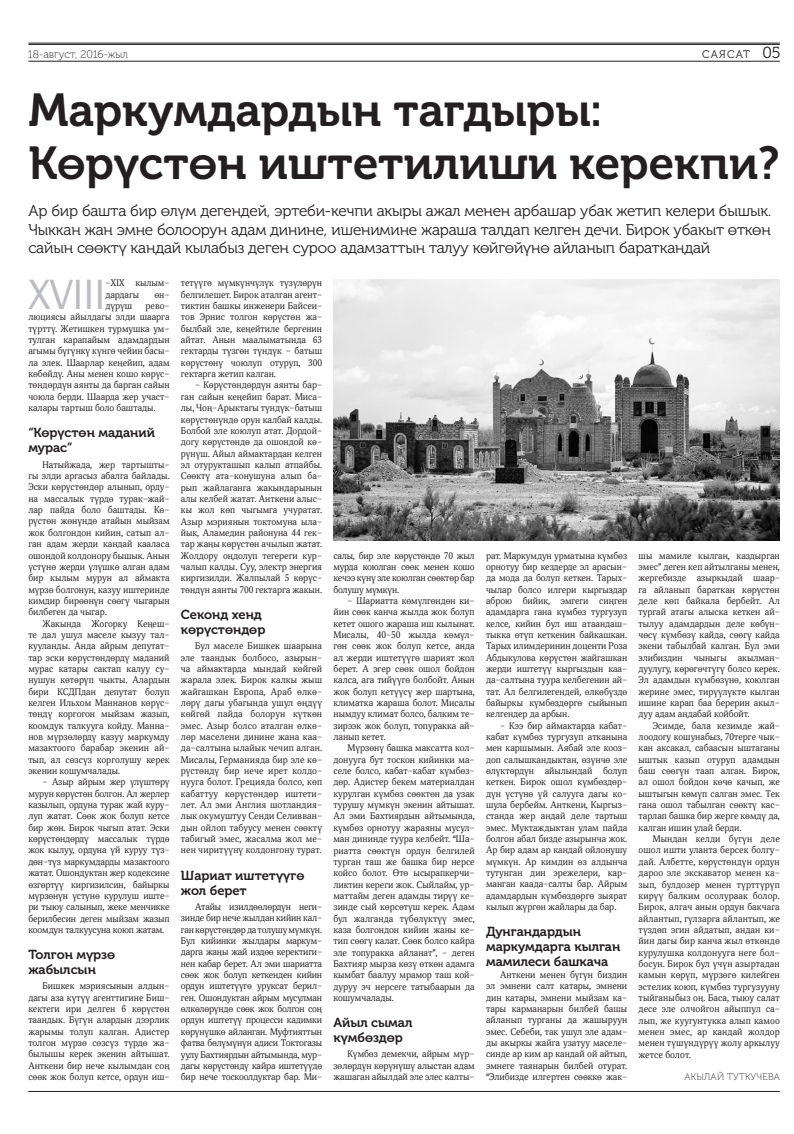
<style>
.page{position:relative;width:794px;height:1134px;background:#fff}
.page>*{position:absolute;margin:0;border:0;box-sizing:border-box;transform-origin:0 0}
.t1{font:46px/53px "Museo Cyrillic 700";color:#231f20}
.t2{font:42.4px "Rotis Semi Sans W1 G";color:#bcbdc0}
.t3{font:15.5px/18.6px "Museo Cyrillic 300";letter-spacing:-.01em;color:#231f20;text-align:justify}
.t4{font:13px/15px "Museo Cyrillic 700";color:#231f20}
.t5{font:11px "Museo Cyrillic 100";color:#231f20}
.t6{font:11px "Museo Cyrillic 300";letter-spacing:.095em;color:#231f20}
.t7{font:9.5px/11.3px "Selina Otech";color:#231f20;text-align:justify}
.t8{font:9.5px "Museo Cyrillic 100";letter-spacing:.025em;color:#231f20}
.s1{font-size:16px}
</style>
<div class="page">
<hr style="left:28px;top:43px;width:752px;height:1px;background:#231f20">
<hr style="left:28px;top:44px;width:752px;height:1px;background:#231f20">
<hr style="left:28px;top:61px;width:752px;height:1px;background:#231f20">
<hr style="left:28px;top:1091px;width:752px;height:1px;background:#231f20">
<img style="left:333px;top:279px;width:446px;height:261px">
<p class="t5" style="left:28px;top:49px;width:101px">18-август, 2016-жыл</p>
<p class="t6" style="left:702px;top:49px;width:80px">САЯСАТ <span class="s1">05</span></p>
<h1 class="t1" style="left:28px;top:84px;width:753px">Маркумдардын тагдыры:<br>Көрүстөн иштетилиши керекпи?</h1>
<p class="t3" style="left:28px;top:202px;width:744px">Ар бир башта бир өлүм дегендей, эртеби-кечпи акыры ажал менен арбашар убак жетип келери бышык.<br>Чыккан жан эмне болоорун адам динине, ишенимине жараша талдап келген дечи. Бирок убакыт өткөн сайын сөөктү кандай кылабыз деген суроо адамзаттын талуу көйгөйүнө айланып бараткандай</p>
<h2 class="t2" style="left:28px;top:270px;width:79px">XVIII</h2>
<p class="t7" style="left:105px;top:278px;width:66px">-XIX кылым&shy;дардагы</p>
<p class="t7" style="left:154px;top:289px;width:17px">өн-</p>
<p class="t7" style="left:28px;top:300px;width:143px;text-indent:117px">рево&shy;люциясы айылдагы элди шаарга түрттү. Жетишкен турмушка ум&shy;тулган карапайым адамдардын агымы бүгүнкү күнгө чейин басы&shy;ла элек. Шаарлар кеңейип, адам көбөйдү. Аны менен кошо көрүс&shy;төндөрдүн аянты да барган сайын чоюла берди. Шаарда жер участ&shy;калары тартыш боло баштады.</p>
<h3 class="t4" style="left:28px;top:426px;width:128px">“Көрүстөн маданий мурас”</h3>
<p class="t7" style="left:28px;top:459px;width:143px;text-indent:14px">Натыйжада, жер тартышты&shy;гы элди аргасыз абалга байлады.<br>Эски көрүстөндөр алынып, орду&shy;на массалык түрдө турак-жай&shy;лар пайда боло баштады. Кө&shy;рүстөн жөнүндө атайын мыйзам жок болгондон кийин, сатып ал&shy;ган адам жерди кандай кааласа ошондой колдонору бышык. Анын үстүнө жерди үлүшкө алган адам бир кылым мурун ал аймакта мүрзө болгонун, казуу иштеринде кимдир бирөөнүн сөөгү чыгарын билбеген да чыгар.</p>
<p class="t7" style="left:28px;top:618px;width:143px;text-indent:14px">Жакында Жогорку Кеңеш&shy;те дал ушул маселе кызуу тал&shy;кууланды. Анда айрым депутат&shy;тар эски көрүстөндөрдү маданий мурас катары сактап калуу су&shy;нушун көтөрүп чыкты. Алардын бири КСДПдан депутат болуп келген Ильхом Маннанов көрүс&shy;төндү коргогон мыйзам жазып, коомдук талкууга койду. Манна&shy;нов мүрзөлөрдү казуу маркумду мазактоого барабар экенин ай&shy;тып, ал сөзсүз корголушу керек экенин кошумчалады.</p>
<p class="t7" style="left:28px;top:777px;width:143px;text-indent:14px">- Азыр айрым жер үлүштөрү мурун көрүстөн болгон. Ал жерлер казылып, ордуна турак жай куру&shy;луп жатат. Сөөк жок болуп кетсе бир жөн. Бирок чыгып атат. Эски көрүстөндөрдү массалык түрдө жок кылуу, ордуна үй куруу түз&shy;дөн-түз маркумдарды мазактоого жатат. Ошондуктан жер кодексине өзгөртүү киргизилсин, байыркы мүрзөнүн үстүнө курулуш иште&shy;ри тыюу салынып, жеке менчикке берилбесин деген мыйзам жазып коомдун талкуусуна коюп жатам.</p>
<h3 class="t4" style="left:28px;top:947px;width:88px">Толгон мүрзө жабылсын</h3>
<p class="t7" style="left:28px;top:981px;width:143px;text-indent:14px">Бишкек мэриясынын алдын&shy;дагы аза күтүү агенттигине Биш&shy;кектеги ири делген 6 көрүстөн таандык. Бүгүн алардын дээрлик жарымы толуп калган. Адистер толгон мүрзө сөзсүз түрдө жа&shy;былышы керек экенин айтышат.<br>Анткени бир нече кылымдан соң сөөк жок болуп кетсе, ордун иш-</p>
<p class="t7" style="left:105px;top:300px;width:28px">дүрүш</p>
<p class="t7" style="left:181px;top:278px;width:143px">тетүүгө мүмкүнчүлүк түзүлөрүн белгилешет. Бирок аталган агент&shy;тиктин башкы инженери Байсеи&shy;тов Эрнис толгон көрүстөн жа&shy;былбай эле, кеңейтиле бергенин айтат. Анын маалыматында 63 гектарды түзгөн түндүк - батыш көрүстөнү чоюлуп отуруп, 300 гектарга жетип калган.</p>
<p class="t7" style="left:181px;top:380px;width:143px;text-indent:14px">- Көрүстөндөрдүн аянты бар&shy;ган сайын кеңейип барат. Миса&shy;лы, Чоң-Арыктагы түндүк-батыш көрүстөнүндө орун калбай калды.<br>Болбой эле коюлуп атат. Дордой&shy;догу көрүстөндө да ошондой кө&shy;рүнүш. Айыл аймактардан келген эл отурукташып калып атпайбы.<br>Сөөктү ата-конушуна алып ба&shy;рып жайлаганга жакындарынын алы келбей жатат. Анткени алыс&shy;кы жол көп чыгымга учуратат.<br>Азыр мэриянын токтомуна ыла&shy;йык, Аламедин районуна 44 гек&shy;тар жаңы көрүстөн ачылып жатат.<br>Жолдору оңдолуп тегереги кур&shy;чалып калды. Суу, электр энергия киргизилди. Жалпылай 5 көрүс&shy;төндүн аянты 700 гектарга жакын.</p>
<h3 class="t4" style="left:181px;top:607px;width:86px">Секонд хенд көрүстөндөр</h3>
<p class="t7" style="left:181px;top:640px;width:143px;text-indent:14px">Бул маселе Бишкек шаарына эле таандык болбосо, азырын&shy;ча аймактарда мындай көйгөй жарала элек. Бирок калкы жыш жайгашкан Европа, Араб өлкө&shy;лөрү дагы убагында ушул өңдүү көйгөй пайда болорун күткөн эмес. Азыр болсо аталган өлкө&shy;лөр маселени динине жана каа&shy;да-салтына ылайык чечип алган.<br>Мисалы, Германияда бир эле кө&shy;рүстөндү бир нече ирет колдо&shy;нууга болот. Грецияда болсо, көп кабаттуу көрүстөндөр иштети&shy;лет. Ал эми Англия шотландия&shy;лык окумуштуу Сенди Селивван&shy;дын ойлоп табуусу менен сөөктү табигый эмес, жасалма жол ме&shy;нен чиритүүнү колдонгону турат.</p>
<h3 class="t4" style="left:181px;top:868px;width:125px">Шариат иштетүүгө жол берет</h3>
<p class="t7" style="left:181px;top:901px;width:143px;text-indent:14px">Атайы изилдөөлөрдүн неги&shy;зинде бир нече жылдан кийин кал&shy;ган көрүстөндөр да толушу мүмкүн.<br>Бул кийинки жылдары маркум&shy;дарга жаңы жай издөө керектиги&shy;нен кабар берет. Ал эми шариатта сөөк жок болуп кеткенден кийин ордун иштетүүгө уруксат берил&shy;ген. Ошондуктан айрым мусулман өлкөлөрүндө сөөк жок болгон соң ордун иштетүү процесси кадимки көрүнүшкө айланган. Муфтияттын фатва бөлүмүнүн адиси Токтогазы уулу Бахтиярдын айтымында, мур&shy;дагы көрүстөндү кайра иштетүүдө бир нече тоскоолдуктар бар. Ми-</p>
<p class="t7" style="left:333px;top:550px;width:143px">салы, бир эле көрүстөндө 70 жыл мурда коюлган сөөк менен кошо кечээ күнү эле коюлган сөөктөр бар болушу мүмкүн.</p>
<p class="t7" style="left:333px;top:595px;width:143px;text-indent:14px">- Шариатта көмүлгөндөн ки&shy;йин сөөк канча жылда жок болуп кетет ошого жараша иш кылынат.<br>Мисалы, 40-50 жылда көмүл&shy;гөн сөөк жок болуп кетсе, анда ал жерди иштетүүгө шарият жол берет. А эгер сөөк ошол бойдон калса, ага тийүүгө болбойт. Анын жок болуп кетүүсү жер шартына, климатка жараша болот. Мисалы нымдуу климат болсо, балким те&shy;зирээк жок болуп, топуракка ай&shy;ланып кетет.</p>
<p class="t7" style="left:333px;top:743px;width:143px;text-indent:14px">Мүрзөнү башка максатта кол&shy;донууга бут тоскон кийинки ма&shy;селе болсо, кабат-кабат күмбөз&shy;дөр. Адистер бекем материалдан курулган күмбөз сөөктөн да узак турушу мүмкүн экенин айтышат.<br>Ал эми Бахтиярдын айтымында, күмбөз орнотуу жараяны мусул&shy;ман дининде туура келбейт. “Ша&shy;риатта сөөктүн ордун белгилей турган таш же башка бир нерсе койсо болот. Өтө ысырапкерчи&shy;ликтин кереги жок. Сыйлайм, ур&shy;маттайм деген адамды тирүү ке&shy;зинде сый көрсөтүш керек. Адам бул жалганда түбөлүктүү эмес, каза болгондон кийин жаны ке&shy;тип сөөгү калат. Сөөк болсо кайра эле топуракка айланат”, - деген Бахтияр мырза көзү өткөн адамга кымбат баалуу мрамор таш кой&shy;дуруу эч нерсеге татыбаарын да кошумчалады.</p>
<h3 class="t4" style="left:333px;top:1015px;width:80px">Айыл сымал күмбөздөр</h3>
<p class="t7" style="left:333px;top:1049px;width:143px;text-indent:14px">Күмбөз демекчи, айрым мүр&shy;зөлөрдүн көрүнүшү алыстан адам жашаган айылдай эле элес калты-</p>
<p class="t7" style="left:486px;top:550px;width:143px">рат. Маркумдун урматына күмбөз орнотуу бир кездерде эл арасын&shy;да мода да болуп кеткен. Тарых&shy;чылар болсо илгери кыргыздар аброю бийик, эмгеги сиңген адамдарга гана күмбөз тургузуп келсе, кийин бул иш атаандаш&shy;тыкка өтүп кеткенин байкашкан.<br>Тарых илимдеринин доценти Роза Абдыкулова көрүстөн жайгашкан жерди иштетүү кыргыздын каа&shy;да-салтына туура келбегенин ай&shy;тат. Ал белгилегендей, өлкөбүздө байыркы күмбөздөргө сыйынып келгендер да арбын.</p>
<p class="t7" style="left:486px;top:720px;width:143px;text-indent:14px">- Кээ бир аймактарда кабат&shy;кабат күмбөз тургузуп атканына мен каршымын. Аябай эле кооз&shy;доп салышкандыктан, өзүнчө эле өлүктөрдүн айылындай болуп кеткен. Бирок ошол күмбөздөр&shy;дүн үстүнө үй салууга дагы ко&shy;шула бербейм. Анткени, Кыргыз&shy;станда жер андай деле тартыш эмес. Муктаждыктан улам пайда болгон абал бизде азырынча жок.<br>Ар бир адам ар кандай ойлонушу мүмкүн. Ар кимдин өз алдынча тутунган дин эрежелери, кар&shy;манган каада-салты бар. Айрым адамдардын күмбөздөргө зыярат кылып жүргөн жайлары да бар.</p>
<h3 class="t4" style="left:486px;top:924px;width:136px">Дунгандардын маркумдарга кылган мамилеси башкача</h3>
<p class="t7" style="left:486px;top:969px;width:143px;text-indent:14px">Анткени менен бүгүн биздин эл эмнени салт катары, эмнени дин катары, эмнени мыйзам ка&shy;тары карманарын билбей башы айланып турганы да жашыруун эмес. Себеби, так ушул эле адам&shy;ды акыркы жайга узатуу маселе&shy;синде ар ким ар кандай ой айтып, эмнеге таянарын билбей отурат. “Элибизде илгертен сөөккө жак-</p>
<p class="t7" style="left:638px;top:550px;width:143px">шы мамиле кылган, каздырган эмес” деген кеп айтылганы менен, жергебизде азыркыдай шаар&shy;га айланып бараткан көрүстөн деле көп байкала бербейт. Ал тургай атагы алыска кеткен ай&shy;тылуу адамдардын деле көбүн&shy;чөсү күмбөзү кайда, сөөгү кайда экени табылбай калган. Бул эми элибиздин чыныгы акылман&shy;дуулугу, көрөгөчтүгү болсо керек.<br>Эл адамдын күмбөзүнө, коюлган жерине эмес, тирүүлүктө кылган ишине карап баа берерин акыл&shy;дуу адам аңдабай койбойт.</p>
<p class="t7" style="left:638px;top:720px;width:143px;text-indent:14px">Эсимде, бала кезимде жай&shy;лоодогу кошунабыз, 70терге чык&shy;кан аксакал, сабаасын ыштаганы ыштык казып отуруп адамдын баш сөөгүн таап алган. Бирок, ал ошол бойдон көчө качып, же ыштыгын көмүп салган эмес. Тек гана ошол табылган сөөктү кас&shy;тарлап башка бир жерге көмдү да, калган ишин улай берди.</p>
<p class="t7" style="left:638px;top:833px;width:143px;text-indent:14px">Мындан келди бүгүн деле ошол ишти уланта берсек болгу&shy;дай. Албетте, көрүстөндүн ордун дароо эле экскаватор менен ка&shy;зып, булдозер менен түрттүрүп кирүү балким осолураак болор.<br>Бирок, алгач анын ордун бакчага айлантып, гүлзарга айлантып, же түздөп эгин айдатып, андан ки&shy;йин дагы бир канча жыл өткөндө курулушка колдонууга неге бол&shy;босун. Бирок бул үчүн азыртадан камын көрүп, мүрзөгө килейген эстелик коюп, күмбөз тургузууну тыйганыбыз оң. Баса, тыюу салат десе эле олчойгон айыппул са&shy;лып, же куугунтукка алып камоо менен эмес, ар кандай жолдор менен түшүндүрүү жолу аркылуу жетсе болот.</p>
<p class="t8" style="left:684px;top:1072px;width:97px">Акылай Туткучева</p>
</div>
